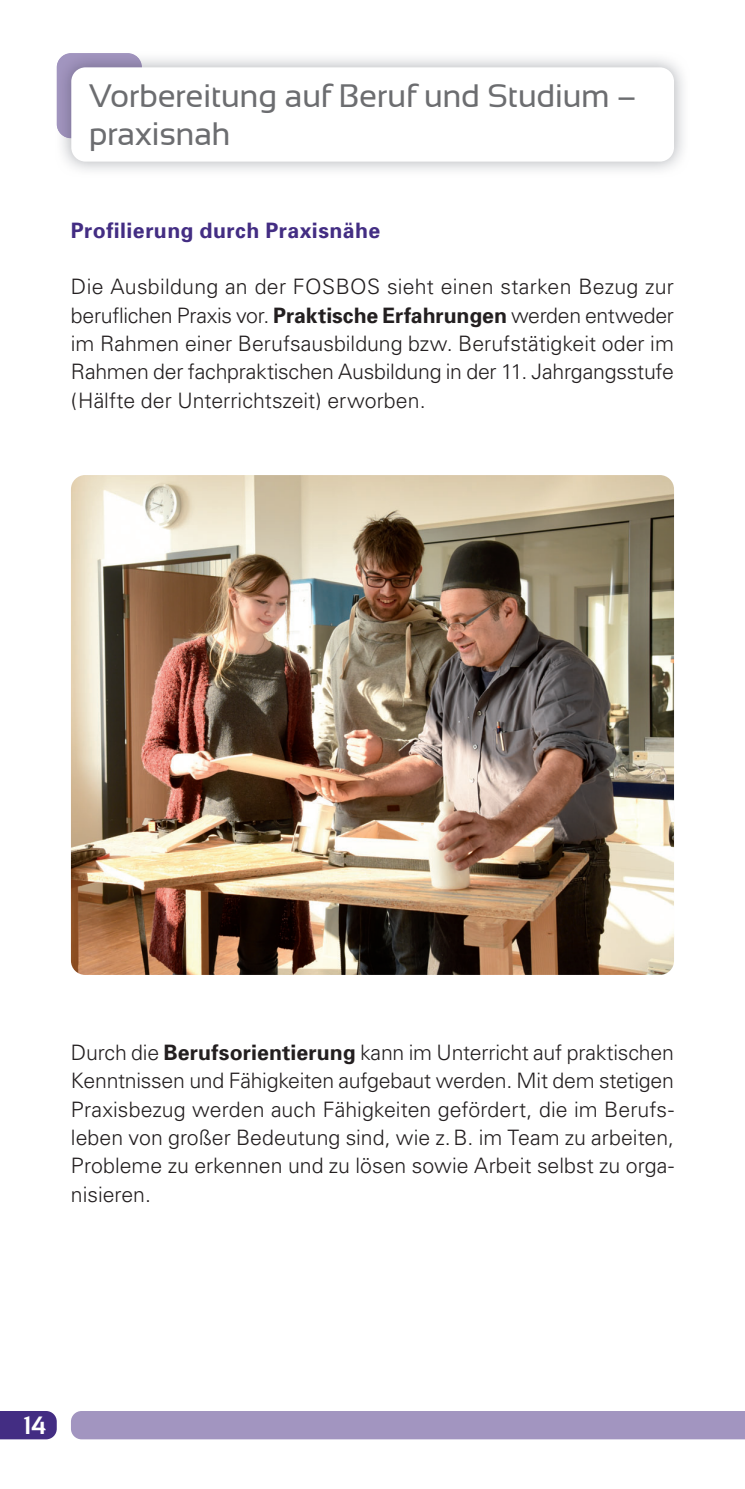
<style>
.page{position:relative;width:745px;height:1489px;background:#fff}
.page>*{position:absolute;margin:0;border:0;box-sizing:border-box;transform-origin:0 0}
.t1{font:32.5px/37.5px "Sansation";letter-spacing:-.015em;color:#6c6d70}
.t2{font:700 25px "Sansation";color:#fff}
.t3{font:300 21.25px/28.2px "Univers";color:#231f20;text-align:justify}
.t4{font:700 21.25px "Univers";letter-spacing:.02em;color:#432d83}
.s1{font-weight:700}
</style>
<div class="page">
<div style="left:71px;top:1411px;width:673px;height:28px;background:#a295c0"></div>
<div style="left:0;top:1411px;width:57px;height:28px;background:#432d83"></div>
<img style="left:57px;top:53px;width:85px;height:85px;border-radius:14px">
<div style="left:71px;top:67px;width:602px;height:95px;background:#fff;border-radius:14px"></div>
<img style="left:71px;top:475px;width:602px;height:499px;border-radius:14px">
<h2 class="t1" style="left:89px;top:77px;width:548px">Vorbereitung auf Beruf und Studium – praxisnah</h2>
<h3 class="t4" style="left:71px;top:222px;width:311px">Profilierung durch Praxisnähe</h3>
<p class="t3" style="left:71px;top:274px;width:604px">Die Ausbildung an der FOSBOS sieht einen starken Bezug zur beruflichen Praxis vor. <span class="s1">Praktische Erfahrungen</span> werden entweder im Rahmen einer Berufsausbildung bzw. Berufstätigkeit oder im Rahmen der fachpraktischen Ausbildung in der 11. Jahrgangsstufe (Hälfte der Unterrichtszeit) erworben.</p>
<p class="t3" style="left:71px;top:1040px;width:604px">Durch die <span class="s1">Berufsorientierung</span> kann im Unterricht auf praktischen<br>Kenntnissen und Fähigkeiten aufgebaut werden. Mit dem stetigen</p>
<p class="t3" style="left:71px;top:1125px;width:604px">leben von großer Bedeutung sind, wie z. B. im Team zu arbeiten,</p>
<p class="t3" style="left:71px;top:1181px;width:81px">nisieren.</p>
<p class="t3" style="left:71px;top:1096px;width:604px">Praxisbezug werden auch Fähigkeiten gefördert, die im Berufs-</p>
<p class="t3" style="left:71px;top:1153px;width:604px">Probleme zu erkennen und zu lösen sowie Arbeit selbst zu orga-</p>
<p class="t2" style="left:23px;top:1411px;width:25px">14</p>
</div>
